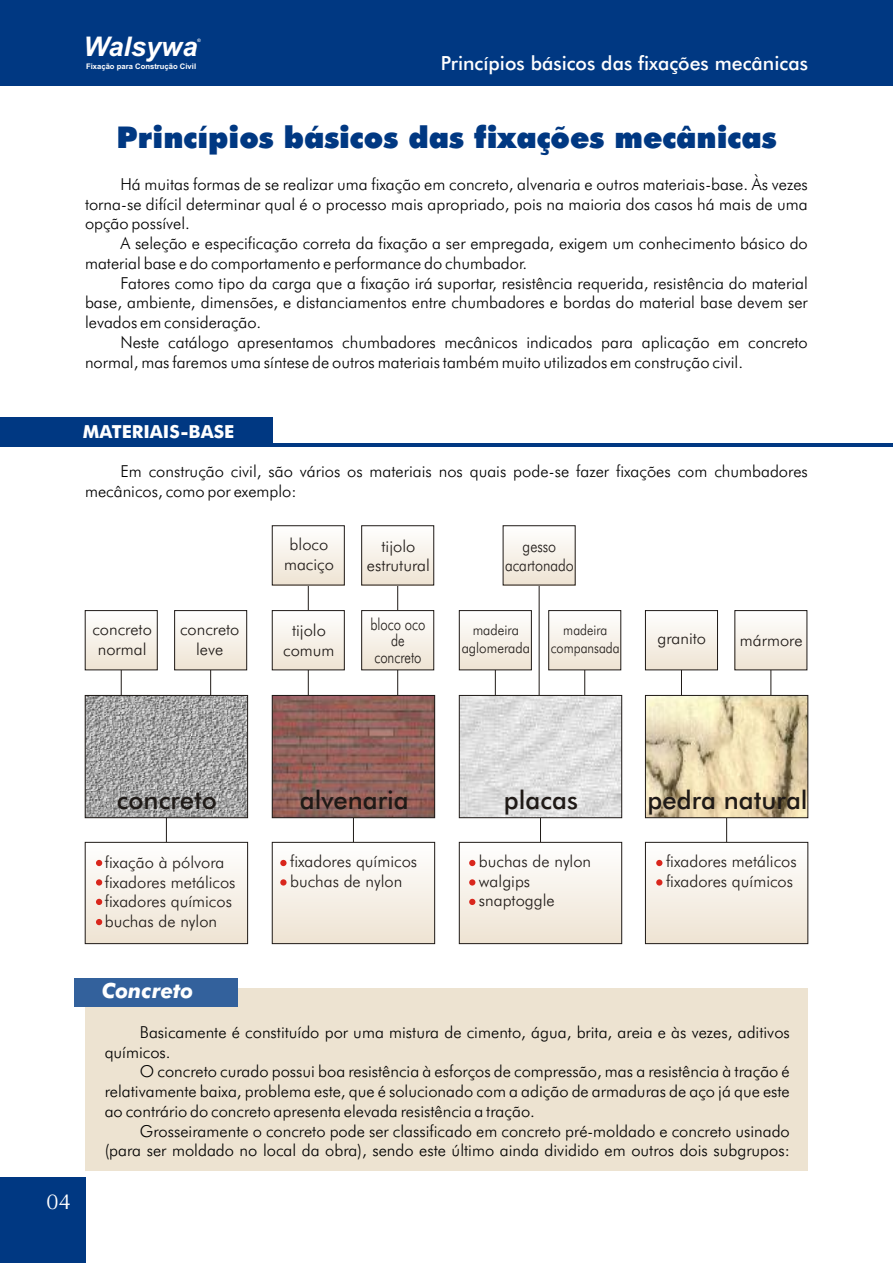
<style>
.page{position:relative;width:894px;height:1263px;background:#fff}
.page>*{position:absolute;margin:0;border:0;box-sizing:border-box;transform-origin:0 0}
.t1{font:30px "Futura X Blk BT";color:#003882}
.t2{font:italic 700 27.15px "Arial";color:#fff}
.t3{font:25.65px "Futura Md BT";color:#1f1a17}
.t4{font:22.5px "Optane";color:#fff}
.t5{font:italic 700 21px "Futura Md BT";color:#fff}
.t6{font:19.5px "Futura Md BT";color:#fff}
.t7{font:700 18px "Futura Md BT";color:#fff}
.t8{font:16.5px/19.8px "Futura Lt BT";color:#000}
.t9{font:16.5px/19.8px "Futura Lt BT";color:#1f1a17;text-align:center}
.t10{font:16.5px/16.6px "Futura Lt BT";color:#1f1a17;text-align:center;scale:.79 1}
.t11{font:16.5px/19.8px "Futura Lt BT";color:#1f1a17;text-align:center;scale:.87 1}
.t12{font:14.7px/17.5px "Futura Lt BT";color:#1f1a17;text-align:center;scale:.92 1}
.t13{font:14.7px/17.5px "Futura Lt BT";color:#1f1a17;text-align:center;scale:.87 1}
.t14{font:700 7.65px "Arial";color:#fff}
.t15{font:italic 700 4.65px "Arial";color:#fff}
</style>
<div class="page">
<hr style="left:308px;top:580px;width:1px;height:122px;background:#1f1a17">
<hr style="left:397px;top:580px;width:1px;height:122px;background:#1f1a17">
<hr style="left:539px;top:580px;width:1px;height:122px;background:#1f1a17">
<hr style="left:495px;top:650px;width:1px;height:52px;background:#1f1a17">
<hr style="left:584px;top:650px;width:1px;height:52px;background:#1f1a17">
<hr style="left:681px;top:650px;width:1px;height:52px;background:#1f1a17">
<hr style="left:771px;top:650px;width:1px;height:52px;background:#1f1a17">
<hr style="left:210px;top:650px;width:1px;height:52px;background:#1f1a17">
<hr style="left:121px;top:650px;width:1px;height:52px;background:#1f1a17">
<hr style="left:166px;top:803px;width:1px;height:50px;background:#1f1a17">
<hr style="left:353px;top:803px;width:1px;height:50px;background:#1f1a17">
<hr style="left:540px;top:803px;width:1px;height:50px;background:#1f1a17">
<hr style="left:726px;top:803px;width:1px;height:50px;background:#1f1a17">
<div style="left:85px;top:989px;width:723px;height:182px;background:#ede3d1"></div>
<div style="left:74px;top:978px;width:164px;height:28px;background:#33619c"></div>
<div style="left:0;top:0;width:893px;height:85px;background:#003882"></div>
<div style="left:0;top:1178px;width:85px;height:85px;background:#003882"></div>
<div style="left:0;top:417px;width:272px;height:30px;background:#003882"></div>
<hr style="left:85px;top:443px;width:808px;height:4px;background:#003882">
<img style="left:87px;top:697px;width:159px;height:119px">
<div style="left:85px;top:842px;width:163px;height:102px;background:linear-gradient(to bottom,#fff,#eee3d3)"></div>
<div style="left:85px;top:842px;width:163px;height:102px;border:1px solid #1f1a17"></div>
<div style="left:272px;top:842px;width:163px;height:102px;background:linear-gradient(to bottom,#fff,#eee3d3)"></div>
<div style="left:272px;top:842px;width:163px;height:102px;border:1px solid #1f1a17"></div>
<div style="left:459px;top:842px;width:163px;height:102px;background:linear-gradient(to bottom,#fff,#eee3d3)"></div>
<div style="left:459px;top:842px;width:163px;height:102px;border:1px solid #1f1a17"></div>
<div style="left:645px;top:842px;width:163px;height:102px;background:linear-gradient(to bottom,#fff,#eee3d3)"></div>
<div style="left:645px;top:842px;width:163px;height:102px;border:1px solid #1f1a17"></div>
<svg style="left:96px;top:860px;width:6px;height:6px"></svg>
<div style="left:96px;top:879px;width:6px;height:7px;background:#d9261c;border-radius:50%"></div>
<svg style="left:96px;top:899px;width:6px;height:6px"></svg>
<svg style="left:96px;top:919px;width:6px;height:6px"></svg>
<div style="left:280px;top:860px;width:7px;height:6px;background:#d9261c;border-radius:50%"></div>
<svg style="left:280px;top:879px;width:7px;height:7px"></svg>
<svg style="left:469px;top:860px;width:6px;height:6px"></svg>
<div style="left:469px;top:879px;width:6px;height:7px;background:#d9261c;border-radius:50%"></div>
<svg style="left:469px;top:899px;width:6px;height:6px"></svg>
<svg style="left:656px;top:860px;width:6px;height:6px"></svg>
<div style="left:656px;top:879px;width:6px;height:7px;background:#d9261c;border-radius:50%"></div>
<div style="left:272px;top:611px;width:72px;height:59px;background:linear-gradient(to bottom,#fffffe,#eee3d3)"></div>
<div style="left:272px;top:610px;width:73px;height:60px;border:1px solid #1f1a17"></div>
<div style="left:362px;top:611px;width:72px;height:59px;background:linear-gradient(to bottom,#fffffe,#eee3d3)"></div>
<div style="left:361px;top:610px;width:73px;height:60px;border:1px solid #1f1a17"></div>
<div style="left:85px;top:611px;width:72px;height:59px;background:linear-gradient(to bottom,#fffffe,#eee3d3)"></div>
<div style="left:85px;top:610px;width:73px;height:60px;border:1px solid #1f1a17"></div>
<div style="left:175px;top:611px;width:72px;height:59px;background:linear-gradient(to bottom,#fffffe,#eee3d3)"></div>
<div style="left:174px;top:610px;width:73px;height:60px;border:1px solid #1f1a17"></div>
<div style="left:459px;top:611px;width:72px;height:59px;background:linear-gradient(to bottom,#fffffe,#eee3d3)"></div>
<div style="left:459px;top:610px;width:73px;height:60px;border:1px solid #1f1a17"></div>
<div style="left:549px;top:611px;width:72px;height:59px;background:linear-gradient(to bottom,#fffffe,#eee3d3)"></div>
<div style="left:548px;top:610px;width:73px;height:60px;border:1px solid #1f1a17"></div>
<div style="left:645px;top:611px;width:73px;height:59px;background:linear-gradient(to bottom,#fffffe,#eee3d3)"></div>
<div style="left:645px;top:610px;width:73px;height:60px;border:1px solid #1f1a17"></div>
<div style="left:735px;top:611px;width:72px;height:59px;background:linear-gradient(to bottom,#fffffe,#eee3d3)"></div>
<div style="left:272px;top:526px;width:72px;height:59px;background:linear-gradient(to bottom,#fff,#eee3d3)"></div>
<div style="left:272px;top:525px;width:73px;height:60px;border:1px solid #1f1a17"></div>
<div style="left:362px;top:526px;width:72px;height:59px;background:linear-gradient(to bottom,#fff,#eee3d3)"></div>
<div style="left:361px;top:525px;width:73px;height:60px;border:1px solid #1f1a17"></div>
<div style="left:503px;top:526px;width:72px;height:59px;background:linear-gradient(to bottom,#fff,#eee3d3)"></div>
<div style="left:85px;top:695px;width:163px;height:123px;border:1px solid #1f1a17"></div>
<img style="left:274px;top:697px;width:159px;height:119px">
<div style="left:272px;top:695px;width:163px;height:123px;border:1px solid #1f1a17"></div>
<img style="left:461px;top:697px;width:159px;height:119px">
<div style="left:459px;top:695px;width:163px;height:123px;border:1px solid #1f1a17"></div>
<img style="left:647px;top:697px;width:159px;height:119px">
<div style="left:645px;top:695px;width:163px;height:123px;border:1px solid #1f1a17"></div>
<h2 class="t2" style="left:84px;top:37px;width:115px">Walsywa</h2>
<p class="t15" style="left:197px;top:39px;width:5px">®</p>
<p class="t14" style="left:86px;top:63px;width:112px">Fixação para Construção Civil</p>
<p class="t6" style="left:441px;top:55px;width:369px">Princípios básicos das fixações mecânicas</p>
<h1 class="t1" style="left:117px;top:125px;width:661px">Princípios básicos das fixações mecânicas</h1>
<p class="t8" style="left:85px;top:176px;width:724px;text-align:justify;text-indent:35px">Há muitas formas de se realizar uma fixação em concreto, alvenaria e outros materiais-base. Às vezes torna-se difícil determinar qual é o processo mais apropriado, pois na maioria dos casos há mais de uma opção possível.</p>
<p class="t8" style="left:85px;top:235px;width:724px;text-indent:35px">A seleção e especificação correta da fixação a ser empregada, exigem um conhecimento básico do material base e do comportamento e performance do chumbador.</p>
<p class="t8" style="left:85px;top:274px;width:724px;text-align:justify;text-indent:35px">Fatores como tipo da carga que a fixação irá suportar, resistência requerida, resistência do material base, ambiente, dimensões, e distanciamentos entre chumbadores e bordas do material base devem ser levados em consideração.</p>
<p class="t8" style="left:85px;top:334px;width:724px;text-indent:35px">Neste catálogo apresentamos chumbadores mecânicos indicados para aplicação em concreto normal, mas faremos uma síntese de outros materiais também muito utilizados em construção civil.</p>
<p class="t7" style="left:83px;top:425px;width:153px">MATERIAIS-BASE</p>
<p class="t8" style="left:85px;top:463px;width:724px;text-indent:35px">Em construção civil, são vários os materiais nos quais pode-se fazer fixações com chumbadores mecânicos, como por exemplo:</p>
<p class="t9" style="left:284px;top:536px;width:51px">bloco maciço</p>
<p class="t9" style="left:367px;top:537px;width:65px">tijolo estrutural</p>
<p class="t11" style="left:505px;top:537px;width:80px">gesso acartonado</p>
<p class="t9" style="left:92px;top:621px;width:61px">concreto normal</p>
<p class="t9" style="left:180px;top:621px;width:61px">concreto leve</p>
<p class="t9" style="left:283px;top:622px;width:53px">tijolo comum</p>
<p class="t10" style="left:371px;top:617px;width:71px">bloco oco de concreto</p>
<p class="t12" style="left:462px;top:623px;width:76px">madeira aglomerada</p>
<p class="t13" style="left:551px;top:623px;width:81px">madeira compansada</p>
<p class="t9" style="left:658px;top:630px;width:50px">granito</p>
<p class="t9" style="left:740px;top:631px;width:64px">mármore</p>
<h3 class="t4" style="left:46px;top:1189px;width:26px">04</h3>
<h3 class="t3" style="left:117px;top:789px;width:101px">concreto</h3>
<h3 class="t3" style="left:300px;top:789px;width:110px">alvenaria</h3>
<h3 class="t3" style="left:504px;top:789px;width:75px">placas</h3>
<h3 class="t3" style="left:648px;top:789px;width:161px">pedra natural</h3>
<p class="t9" style="left:105px;top:854px;width:132px;text-align:left">fixação à pólvora fixadores metálicos fixadores químicos buchas de nylon</p>
<p class="t9" style="left:290px;top:853px;width:129px;text-align:left">fixadores químicos buchas de nylon</p>
<p class="t9" style="left:479px;top:853px;width:114px;text-align:left">buchas de nylon walgips snaptoggle</p>
<p class="t9" style="left:666px;top:853px;width:132px;text-align:left">fixadores metálicos fixadores químicos</p>
<p class="t5" style="left:102px;top:982px;width:93px">Concreto</p>
<p class="t8" style="left:105px;top:1024px;width:687px;text-indent:35px">Basicamente é constituído por uma mistura de cimento, água, brita, areia e às vezes, aditivos químicos.</p>
<p class="t8" style="left:105px;top:1063px;width:687px;text-align:justify;text-indent:35px">O concreto curado possui boa resistência à esforços de compressão, mas a resistência à tração é relativamente baixa, problema este, que é solucionado com a adição de armaduras de aço já que este ao contrário do concreto apresenta elevada resistência a tração.</p>
<p class="t8" style="left:105px;top:1122px;width:687px;text-align:right">Grosseiramente o concreto pode ser classificado em concreto pré-moldado e concreto usinado (para ser moldado no local da obra), sendo este último ainda dividido em outros dois subgrupos:</p>
</div>
